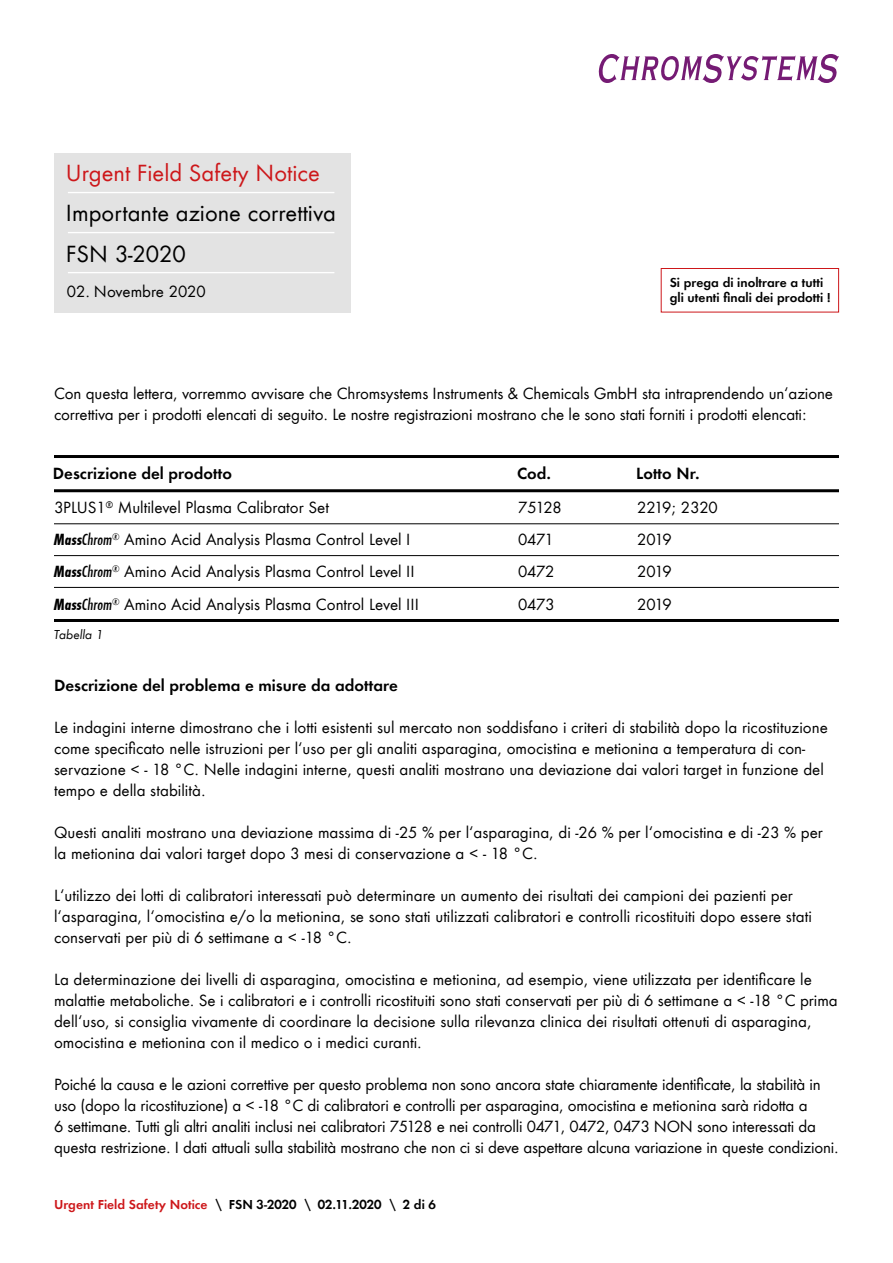
<style>
.page{position:relative;width:893px;height:1263px;background:#fff}
.page>*{position:absolute;margin:0;border:0;box-sizing:border-box;transform-origin:0 0}
.t1{font:21.6px/40.7px "Futura ND Book";color:#000}
.t2{font:21.6px "Futura ND Book";color:#cd171a}
.t3{font:15px/21px "Futura ND Book";color:#000}
.t4{font:15px "Futura ND Demibold";color:#000}
.t5{font:15px/32.2px "Futura ND Book";letter-spacing:-.08em;color:#000}
.t6{font:12px/15px "Futura ND Demibold";color:#000}
.t7{font:italic 12px "Futura ND Book";color:#000}
.s1{font-family:"Futura ND Cn";font-weight:700;font-style:italic}
.s2{font-family:"Futura ND Cn";font-weight:500;font-style:italic}
.s3{color:#cd171a}
</style>
<div class="page">
<hr style="left:54px;top:455px;width:785px;height:3px;background:#000">
<hr style="left:54px;top:489px;width:785px;height:3px;background:#000">
<hr style="left:54px;top:523px;width:785px;height:1px;background:#000">
<hr style="left:54px;top:555px;width:785px;height:1px;background:#000">
<hr style="left:54px;top:587px;width:785px;height:1px;background:#000">
<hr style="left:54px;top:619px;width:785px;height:3px;background:#000">
<svg style="left:599px;top:54px;width:240px;height:29px"></svg>
<div style="left:54px;top:153px;width:296px;height:160px;background:#e3e3e3"></div>
<hr style="left:68px;top:192px;width:266px;height:1px;background:#fff">
<hr style="left:68px;top:232px;width:266px;height:1px;background:#fff">
<hr style="left:68px;top:272px;width:266px;height:1px;background:#fff">
<div style="left:661px;top:268px;width:178px;height:44px;border:1px solid #cd171a"></div>
<h1 class="t2" style="left:66px;top:159px;width:256px">Urgent Field Safety Notice</h1>
<h1 class="t1" style="left:66px;top:193px;width:271px">Importante azione correttiva<br>FSN 3-2020</h1>
<p class="t3" style="left:67px;top:281px;width:140px">02. Novembre 2020</p>
<p class="t6" style="left:670px;top:275px;width:162px">Si prega di inoltrare a tutti gli utenti finali dei prodotti !</p>
<p class="t3" style="left:54px;top:383px;width:780px">Con questa lettera, vorremmo avvisare che Chromsystems Instruments &amp; Chemicals GmbH sta intraprendendo un‘azione correttiva per i prodotti elencati di seguito. Le nostre registrazioni mostrano che le sono stati forniti i prodotti elencati:</p>
<p class="t4" style="left:53px;top:463px;width:181px">Descrizione del prodotto</p>
<p class="t4" style="left:517px;top:463px;width:36px">Cod.</p>
<p class="t4" style="left:636px;top:463px;width:65px">Lotto Nr.</p>
<p class="t3" style="left:54px;top:491px;width:366px;line-height:32.2px">3PLUS1<sup>®</sup> Multilevel Plasma Calibrator Set<br><span class="s1">Mass</span><span class="s2">Chrom</span><sup>®</sup> Amino Acid Analysis Plasma Control Level I <span class="s1">Mass</span><span class="s2">Chrom</span><sup>®</sup> Amino Acid Analysis Plasma Control Level II <span class="s1">Mass</span><span class="s2">Chrom</span><sup>®</sup> Amino Acid Analysis Plasma Control Level III</p>
<p class="t3" style="left:518px;top:491px;width:45px;line-height:32.2px">75128<br>0471<br>0472<br>0473</p>
<p class="t5" style="left:637px;top:491px;width:82px">2219; 2320<br>2019<br>2019<br>2019</p>
<p class="t7" style="left:54px;top:627px;width:51px">Tabella 1</p>
<p class="t4" style="left:54px;top:675px;width:345px">Descrizione del problema e misure da adottare</p>
<p class="t3" style="left:54px;top:717px;width:775px">Le indagini interne dimostrano che i lotti esistenti sul mercato non soddisfano i criteri di stabilità dopo la ricostituzione come specificato nelle istruzioni per l‘uso per gli analiti asparagina, omocistina e metionina a temperatura di con&shy;servazione &lt; - 18 °C. Nelle indagini interne, questi analiti mostrano una deviazione dai valori target in funzione del tempo e della stabilità.</p>
<p class="t3" style="left:54px;top:822px;width:770px">Questi analiti mostrano una deviazione massima di -25 % per l‘asparagina, di -26 % per l‘omocistina e di -23 % per la metionina dai valori target dopo 3 mesi di conservazione a &lt; - 18 °C.</p>
<p class="t3" style="left:54px;top:885px;width:759px">L‘utilizzo dei lotti di calibratori interessati può determinare un aumento dei risultati dei campioni dei pazienti per l‘asparagina, l‘omocistina e/o la metionina, se sono stati utilizzati calibratori e controlli ricostituiti dopo essere stati conservati per più di 6 settimane a &lt; -18 °C.</p>
<p class="t3" style="left:54px;top:969px;width:785px">La determinazione dei livelli di asparagina, omocistina e metionina, ad esempio, viene utilizzata per identificare le malattie metaboliche. Se i calibratori e i controlli ricostituiti sono stati conservati per più di 6 settimane a &lt; -18 °C prima dell‘uso, si consiglia vivamente di coordinare la decisione sulla rilevanza clinica dei risultati ottenuti di asparagina, omocistina e metionina con il medico o i medici curanti.</p>
<p class="t3" style="left:54px;top:1074px;width:786px">Poiché la causa e le azioni correttive per questo problema non sono ancora state chiaramente identificate, la stabilità in uso (dopo la ricostituzione) a &lt; -18 °C di calibratori e controlli per asparagina, omocistina e metionina sarà ridotta a<br>6 settimane. Tutti gli altri analiti inclusi nei calibratori 75128 e nei controlli 0471, 0472, 0473 NON sono interessati da questa restrizione. I dati attuali sulla stabilità mostrano che non ci si deve aspettare alcuna variazione in queste condizioni.</p>
<p class="t6" style="left:54px;top:1197px;width:383px"><span class="s3">Urgent Field Safety Notice</span> \ FSN 3-2020 \ 02.11.2020 \ 2 di 6</p>
</div>
